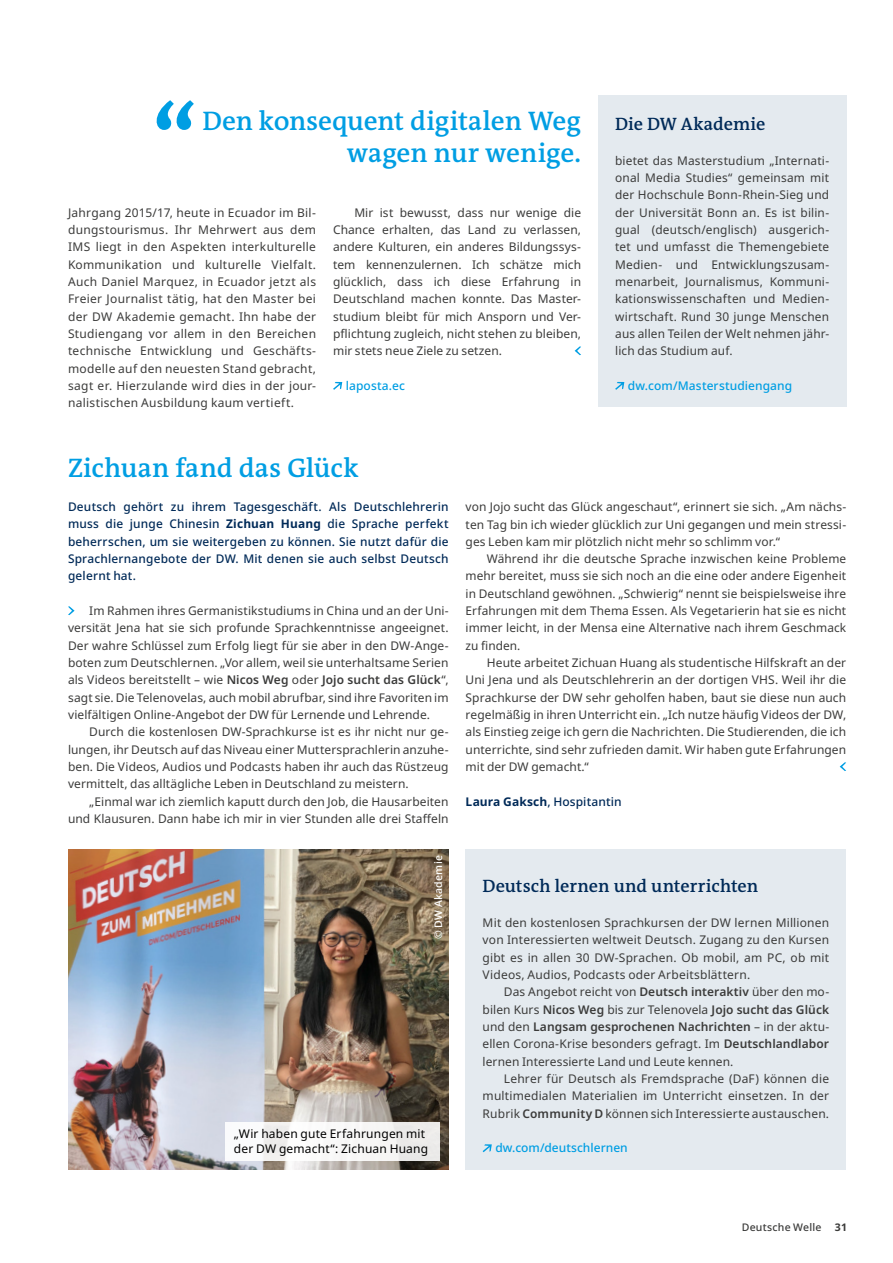
<style>
.page{position:relative;width:893px;height:1263px;background:#fff}
.page>*{position:absolute;margin:0;border:0;box-sizing:border-box;transform-origin:0 0}
.t1{font:600 27px/32.4px "DW The Antiqua B W6";color:#009ee3;text-align:right}
.t2{font:600 18px "DW The Antiqua B W6";letter-spacing:.005em;color:#002a58}
.t3{font:12px/17.4px "Noto Sans";letter-spacing:.005em;color:#3b3b3a;text-align:justify}
.t4{font:500 12px/17.4px "Noto Sans";letter-spacing:.015em;color:#002a58;text-align:justify}
.t5{font:500 12px "Noto Sans";letter-spacing:.005em;color:#009ee3}
.t6{font:12px/14.4px "Noto Sans";letter-spacing:.015em;color:#000}
.t7{font:500 10.5px "Noto Sans";letter-spacing:.025em;color:#3b3b3a}
.t8{font:500 10.5px "Noto Sans";letter-spacing:.02em;color:#fff}
.t9{font:700 10.5px "Noto Sans";color:#3b3b3a}
.s1{font-weight:700}
.s2{font-weight:600}
</style>
<div class="page">
<svg style="left:575px;top:346px;width:6px;height:9px"></svg>
<svg style="left:333px;top:382px;width:9px;height:8px"></svg>
<div style="left:598px;top:95px;width:248px;height:312px;background:#e4eaef"></div>
<svg style="left:615px;top:382px;width:9px;height:8px"></svg>
<svg style="left:156px;top:100px;width:38px;height:30px"></svg>
<svg style="left:68px;top:606px;width:7px;height:9px"></svg>
<svg style="left:840px;top:762px;width:6px;height:9px"></svg>
<img style="left:68px;top:849px;width:381px;height:320px">
<div style="left:466px;top:849px;width:380px;height:320px;background:#e4eaef"></div>
<svg style="left:483px;top:1144px;width:9px;height:8px"></svg>
<svg style="left:213px;top:1112px;width:236px;height:58px"></svg>
<h1 class="t1" style="left:202px;top:105px;width:380px">Den konsequent digitalen Weg wagen nur wenige.</h1>
<p class="t3" style="left:68px;top:204px;width:250px">Jahrgang 2015/17, heute in Ecuador im Bil&shy;dungstourismus. Ihr Mehrwert aus dem IMS liegt in den Aspekten interkulturelle Kommunikation und kulturelle Vielfalt.<br>Auch Daniel Marquez, in Ecuador jetzt als Freier Journalist tätig, hat den Master bei der DW Akademie gemacht. Ihn habe der Studiengang vor allem in den Bereichen technische Entwicklung und Geschäfts&shy;modelle auf den neuesten Stand gebracht, sagt er. Hierzulande wird dies in der jour&shy;nalistischen Ausbildung kaum vertieft.</p>
<p class="t3" style="left:333px;top:204px;width:250px;text-indent:21px">Mir ist bewusst, dass nur wenige die Chance erhalten, das Land zu verlassen, andere Kulturen, ein anderes Bildungssys&shy;tem kennenzulernen. Ich schätze mich glücklich, dass ich diese Erfahrung in Deutschland machen konnte. Das Master&shy;studium bleibt für mich Ansporn und Ver&shy;pflichtung zugleich, nicht stehen zu bleiben, mir stets neue Ziele zu setzen.</p>
<p class="t5" style="left:346px;top:377px;width:61px">laposta.ec</p>
<h1 class="t1" style="left:68px;top:451px;width:292px">Zichuan fand das Glück</h1>
<h2 class="t2" style="left:615px;top:112px;width:152px">Die DW Akademie</h2>
<p class="t3" style="left:615px;top:152px;width:216px">bietet das Masterstudium „Internati&shy;onal Media Studies“ gemeinsam mit der Hochschule Bonn-Rhein-Sieg und der Universität Bonn an. Es ist bilin&shy;gual (deutsch/englisch) ausgerich&shy;tet und umfasst die Themengebiete Medien- und Entwicklungszusam&shy;menarbeit, Journalismus, Kommuni&shy;kationswissenschaften und Medien&shy;wirtschaft. Rund 30 junge Menschen aus allen Teilen der Welt nehmen jähr&shy;lich das Studium auf.</p>
<p class="t5" style="left:628px;top:377px;width:166px">dw.com/Masterstudiengang</p>
<p class="t4" style="left:68px;top:498px;width:382px">Deutsch gehört zu ihrem Tagesgeschäft. Als Deutschlehrerin muss die junge Chinesin <span class="s1">Zichuan Huang</span> die Sprache perfekt beherrschen, um sie weitergeben zu können. Sie nutzt dafür die Sprachlernangebote der DW. Mit denen sie auch selbst Deutsch gelernt hat.</p>
<p class="t3" style="left:68px;top:602px;width:382px;text-indent:21px">Im Rahmen ihres Germanistikstudiums in China und an der Uni&shy;versität Jena hat sie sich profunde Sprachkenntnisse angeeignet.<br>Der wahre Schlüssel zum Erfolg liegt für sie aber in den DW-Ange&shy;boten zum Deutschlernen. „Vor allem, weil sie unterhaltsame Serien als Videos bereitstellt – wie <span class="s2">Nicos Weg</span> oder <span class="s2">Jojo sucht das Glück</span>“, sagt sie. Die Telenovelas, auch mobil abrufbar, sind ihre Favoriten im vielfältigen Online-Angebot der DW für Lernende und Lehrende.</p>
<p class="t3" style="left:68px;top:724px;width:382px;text-indent:21px">Durch die kostenlosen DW-Sprachkurse ist es ihr nicht nur ge&shy;lungen, ihr Deutsch auf das Niveau einer Muttersprachlerin anzuhe&shy;ben. Die Videos, Audios und Podcasts haben ihr auch das Rüstzeug vermittelt, das alltägliche Leben in Deutschland zu meistern.</p>
<p class="t3" style="left:68px;top:793px;width:382px;text-align:right">„Einmal war ich ziemlich kaputt durch den Job, die Hausarbeiten und Klausuren. Dann habe ich mir in vier Stunden alle drei Staffeln</p>
<p class="t8" style="left:431px;top:939px;width:85px;rotate:-90deg">© DW Akademie</p>
<p class="t6" style="left:234px;top:1127px;width:196px">„Wir haben gute Erfahrungen mit der DW gemacht“: Zichuan Huang</p>
<p class="t3" style="left:466px;top:498px;width:382px">von Jojo sucht das Glück angeschaut“, erinnert sie sich. „Am nächs&shy;ten Tag bin ich wieder glücklich zur Uni gegangen und mein stressi&shy;ges Leben kam mir plötzlich nicht mehr so schlimm vor.“</p>
<p class="t3" style="left:466px;top:550px;width:382px;text-indent:21px">Während ihr die deutsche Sprache inzwischen keine Probleme mehr bereitet, muss sie sich noch an die eine oder andere Eigenheit in Deutschland gewöhnen. „Schwierig“ nennt sie beispielsweise ihre Erfahrungen mit dem Thema Essen. Als Vegetarierin hat sie es nicht immer leicht, in der Mensa eine Alternative nach ihrem Geschmack zu finden.</p>
<p class="t3" style="left:466px;top:654px;width:382px;text-indent:21px">Heute arbeitet Zichuan Huang als studentische Hilfskraft an der Uni Jena und als Deutschlehrerin an der dortigen VHS. Weil ihr die Sprachkurse der DW sehr geholfen haben, baut sie diese nun auch regelmäßig in ihren Unterricht ein. „Ich nutze häufig Videos der DW, als Einstieg zeige ich gern die Nachrichten. Die Studierenden, die ich unterrichte, sind sehr zufrieden damit. Wir haben gute Erfahrungen mit der DW gemacht.“</p>
<p class="t4" style="left:466px;top:793px;width:157px"><span class="s1">Laura Gaksch</span>, Hospitantin</p>
<h2 class="t2" style="left:483px;top:875px;width:277px">Deutsch lernen und unterrichten</h2>
<p class="t3" style="left:483px;top:914px;width:348px">Mit den kostenlosen Sprachkursen der DW lernen Millionen von Interessierten weltweit Deutsch. Zugang zu den Kursen gibt es in allen 30 DW-Sprachen. Ob mobil, am PC, ob mit Videos, Audios, Podcasts oder Arbeitsblättern.</p>
<p class="t3" style="left:483px;top:983px;width:348px;text-indent:21px">Das Angebot reicht von <span class="s2">Deutsch interaktiv</span> über den mo&shy;bilen Kurs <span class="s2">Nicos Weg</span> bis zur Telenovela <span class="s2">Jojo sucht das Glück </span>und den <span class="s2">Langsam gesprochenen Nachrichten</span> – in der aktu&shy;ellen Corona-Krise besonders gefragt. Im <span class="s2">Deutschlandlabor </span>lernen Interessierte Land und Leute kennen.</p>
<p class="t3" style="left:483px;top:1070px;width:348px;text-indent:21px">Lehrer für Deutsch als Fremdsprache (DaF) können die multimedialen Materialien im Unterricht einsetzen. In der Rubrik <span class="s2">Community D</span> können sich Interessierte austauschen.</p>
<p class="t5" style="left:495px;top:1139px;width:134px">dw.com/deutschlernen</p>
<p class="t7" style="left:742px;top:1220px;width:81px">Deutsche Welle</p>
<p class="t9" style="left:835px;top:1220px;width:14px">31</p>
</div>
